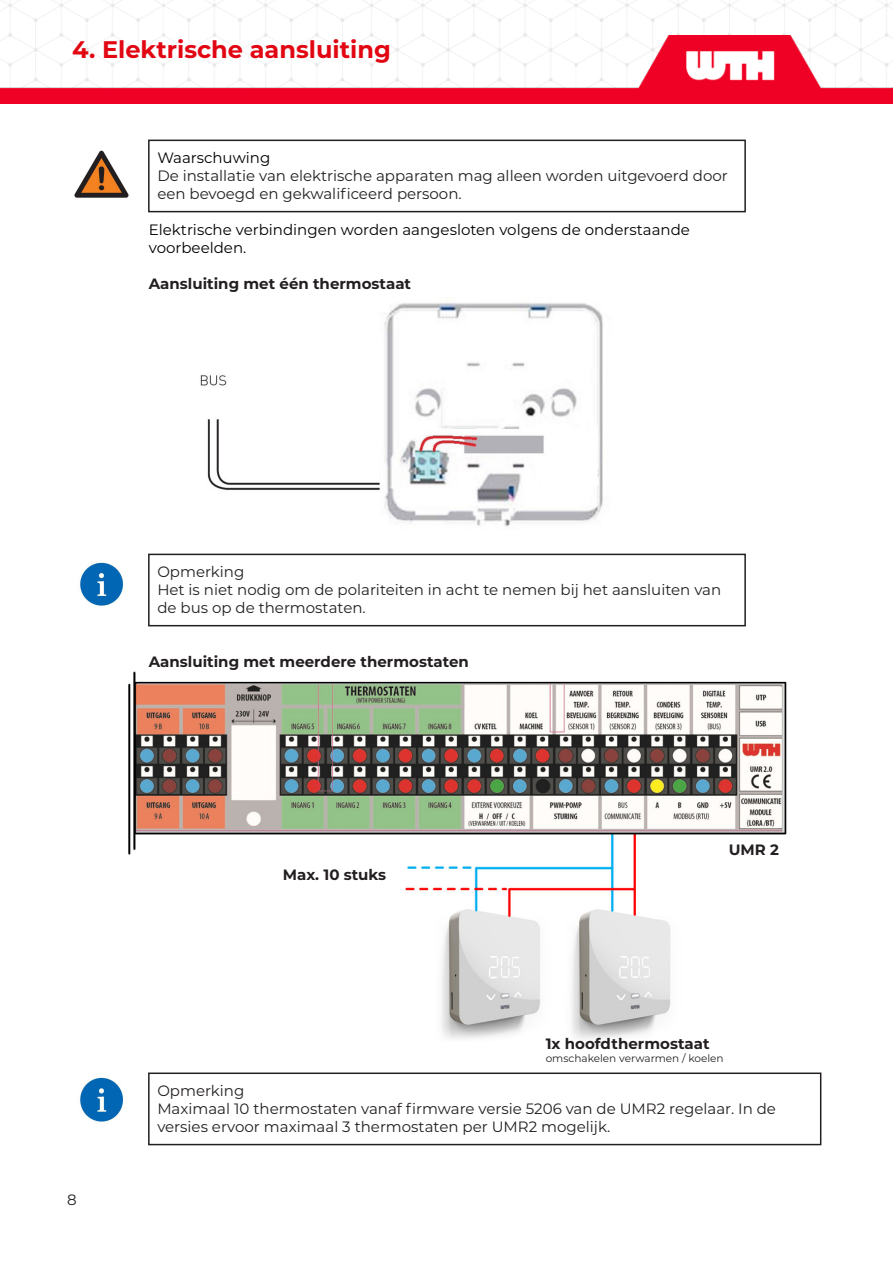
<style>
.page{position:relative;width:893px;height:1263px;background:#fff}
.page>*{position:absolute;margin:0;border:0;box-sizing:border-box;transform-origin:0 0}
.t1{font:700 24px "Montserrat";color:#e20613}
.Border{font:15px/18px "Montserrat";color:#231f20}
.t2{font:700 15px "Montserrat";color:#231f20}
.Border-2{font:15px/18px "Montserrat";color:#000}
.t3{font:10.5px "Montserrat";color:#231f20}
</style>
<div class="page">
<img style="left:1px;top:0;width:890px;height:36px">
<img style="left:128px;top:671px;width:659px;height:369px">
<div style="left:148px;top:140px;width:598px;height:72px;border:2px solid #231f20"></div>
<div style="left:148px;top:554px;width:598px;height:72px;border:2px solid #231f20"></div>
<img style="left:74px;top:150px;width:55px;height:48px">
<img style="left:200px;top:303px;width:403px;height:224px">
<img style="left:0;top:36px;width:893px;height:68px">
<img style="left:79px;top:562px;width:45px;height:46px">
<div style="left:148px;top:1072px;width:673px;height:73px;border:2px solid #231f20"></div>
<img style="left:80px;top:1077px;width:44px;height:45px">
<p class="t1" style="left:72px;top:32px;width:320px">4. Elektrische aansluiting</p>
<p class="Border-2" style="left:157px;top:148px;width:115px">Waarschuwing</p>
<p class="Border" style="left:157px;top:166px;width:572px">De installatie van elektrische apparaten mag alleen worden uitgevoerd door een bevoegd en gekwalificeerd persoon.</p>
<p class="Border-2" style="left:149px;top:220px;width:543px">Elektrische verbindingen worden aangesloten volgens de onderstaande voorbeelden.</p>
<p class="t2" style="left:149px;top:273px;width:264px">Aansluiting met één thermostaat</p>
<p class="Border" style="left:157px;top:562px;width:89px">Opmerking</p>
<p class="Border" style="left:157px;top:580px;width:565px">Het is niet nodig om de polariteiten in acht te nemen bij het aansluiten van de bus op de thermostaten.</p>
<p class="t2" style="left:149px;top:651px;width:322px">Aansluiting met meerdere thermostaten</p>
<p class="t2" style="left:283px;top:864px;width:105px">Max. 10 stuks</p>
<p class="t2" style="left:729px;top:839px;width:52px">UMR 2</p>
<p class="t2" style="left:546px;top:1033px;width:165px">1x hoofdthermostaat</p>
<p class="t3" style="left:546px;top:1050px;width:179px">omschakelen verwarmen / koelen</p>
<p class="Border" style="left:67px;top:1190px;width:11px">8</p>
<p class="Border" style="left:157px;top:1081px;width:89px">Opmerking</p>
<p class="Border" style="left:157px;top:1099px;width:620px">Maximaal 10 thermostaten vanaf firmware versie 5206 van de UMR2 regelaar. In de versies ervoor maximaal 3 thermostaten per UMR2 mogelijk.</p>
</div>
